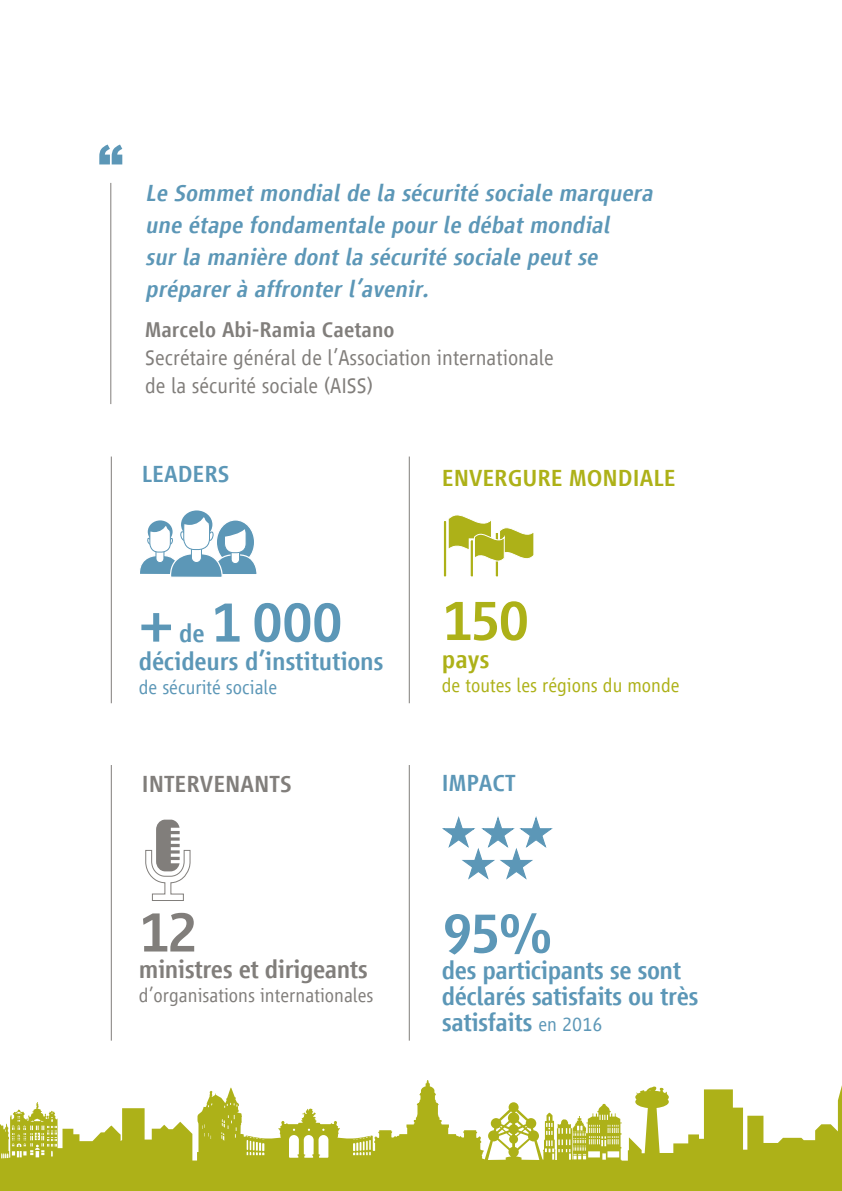
<style>
.page{position:relative;width:842px;height:1191px;background:#fff}
.page>*{position:absolute;margin:0;border:0;box-sizing:border-box;transform-origin:0 0}
.t1{font:500 58px "Vialog LT Com";color:#5c97b7}
.t2{font:500 58px "Vialog LT Com";color:#adb118}
.t3{font:500 58px "Vialog LT Com";color:#817e7b}
.t4{font:500 26px/26px "Vialog LT Com";letter-spacing:-.02em;color:#5c97b7}
.t5{font:500 26px "Vialog LT Com";letter-spacing:-.02em;color:#817e7b}
.t6{font:500 26px "Vialog LT Com";color:#adb118}
.t7{font:italic 500 24px/32px "Vialog LT Com";color:#5c97b7}
.t8{font:500 24px "Vialog LT Com";color:#adb118}
.t9{font:500 24px "Vialog LT Com";color:#5c97b7}
.t10{font:500 24px "Vialog LT Com";color:#817e7b}
.t11{font:300 22px/28px "Vialog LT Com";color:#817e7b}
.t12{font:500 22px "Vialog LT Com";color:#817e7b}
.t13{font:300 20px "Vialog LT Com";color:#817e7b}
.t14{font:300 20px "Vialog LT Com";color:#adb118}
.t15{font:300 20px "Vialog LT Com";color:#5c97b7}
.s1{font-weight:300;font-size:20px}
</style>
<div class="page">
<hr style="left:111px;top:456px;width:1px;height:247px;background:#817e7b">
<hr style="left:111px;top:765px;width:1px;height:275px;background:#817e7b">
<hr style="left:409px;top:456px;width:1px;height:247px;background:#817e7b">
<hr style="left:409px;top:765px;width:1px;height:275px;background:#817e7b">
<hr style="left:110px;top:183px;width:1px;height:221px;background:#817e7b">
<div style="left:181px;top:510px;width:31px;height:28px;background:#5c97b7;border-radius:50%"></div>
<svg style="left:140px;top:515px;width:117px;height:62px"></svg>
<svg style="left:145px;top:819px;width:46px;height:82px"></svg>
<svg style="left:443px;top:515px;width:91px;height:62px"></svg>
<svg style="left:442px;top:816px;width:111px;height:64px"></svg>
<svg style="left:99px;top:144px;width:23px;height:20px"></svg>
<svg style="left:0;top:1080px;width:842px;height:111px;fill:#adb118"></svg>
<p class="t7" style="left:145px;top:177px;width:514px">Le Sommet mondial de la sécurité sociale marquera une étape fondamentale pour le débat mondial<br>sur la manière dont la sécurité sociale peut se préparer à affronter l’avenir.</p>
<p class="t12" style="left:145px;top:317px;width:251px">Marcelo Abi-Ramia Caetano</p>
<p class="t11" style="left:145px;top:343px;width:410px">Secrétaire général de l’Association internationale de la sécurité sociale (AISS)</p>
<p class="t9" style="left:142px;top:461px;width:89px">LEADERS</p>
<p class="t8" style="left:442px;top:465px;width:235px">ENVERGURE MONDIALE</p>
<h1 class="t1" style="left:211px;top:590px;width:133px">1 000</h1>
<p class="t4" style="left:139px;top:648px;width:246px">décideurs d’institutions</p>
<p class="t15" style="left:139px;top:676px;width:140px">de sécurité sociale</p>
<h1 class="t1" style="left:139px;top:590px;width:36px">+</h1>
<p class="t4" style="left:179px;top:620px;width:27px">de</p>
<h1 class="t2" style="left:442px;top:588px;width:89px">150</h1>
<p class="t6" style="left:442px;top:645px;width:49px">pays</p>
<p class="t14" style="left:442px;top:674px;width:239px">de toutes les régions du monde</p>
<p class="t10" style="left:142px;top:770px;width:151px">INTERVENANTS</p>
<p class="t9" style="left:442px;top:769px;width:75px">IMPACT</p>
<h1 class="t3" style="left:139px;top:900px;width:61px">12</h1>
<p class="t5" style="left:139px;top:954px;width:231px">ministres et dirigeants</p>
<p class="t13" style="left:139px;top:983px;width:236px">d’organisations internationales</p>
<h1 class="t1" style="left:442px;top:901px;width:112px">95%</h1>
<p class="t4" style="left:442px;top:957px;width:258px">des participants se sont déclarés satisfaits ou très satisfaits <span class="s1">en 2016</span></p>
</div>
